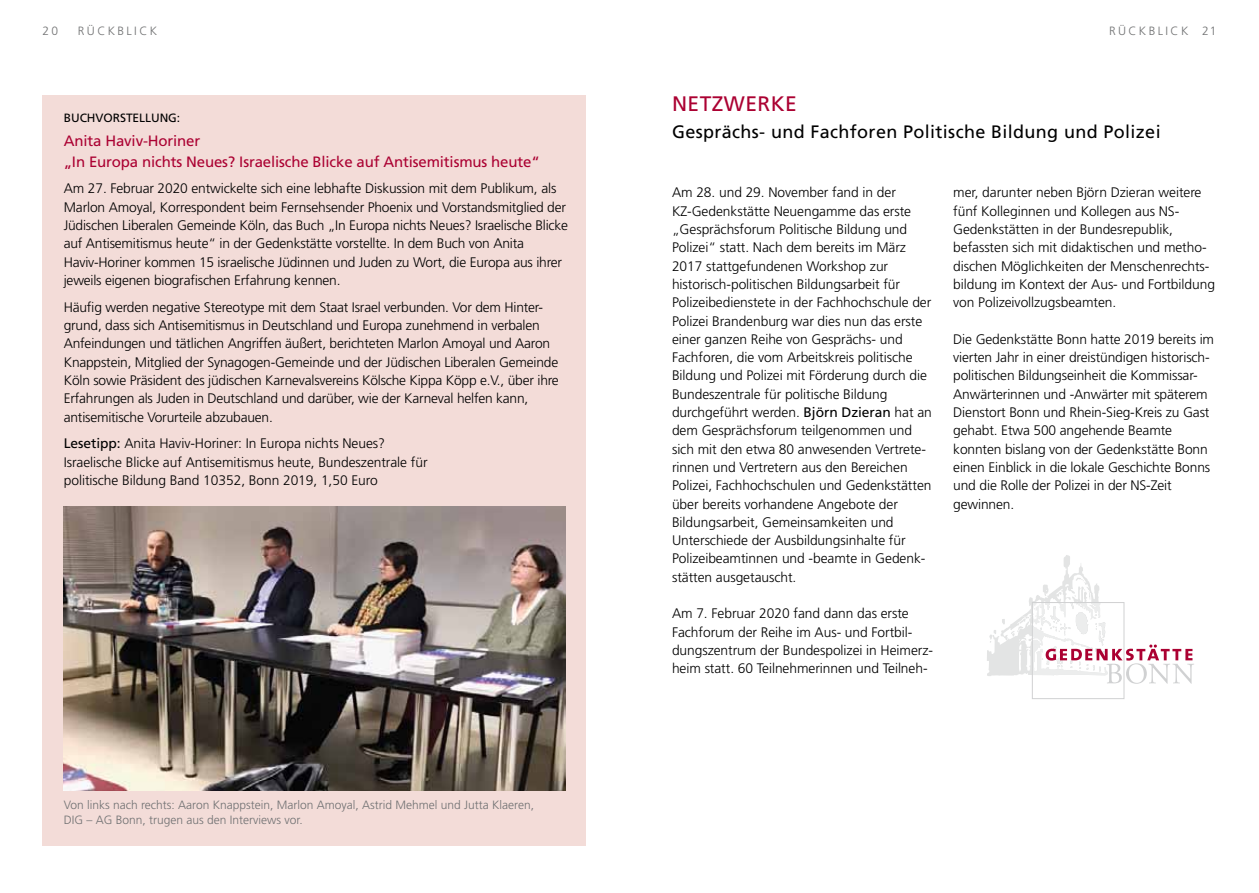
<style>
.page{position:relative;width:1259px;height:893px;background:#fff}
.page>*{position:absolute;margin:0;border:0;box-sizing:border-box;transform-origin:0 0}
.t1{font:21px "Frutiger";letter-spacing:.02em;color:#ab0132}
.t2{font:18px "Frutiger";letter-spacing:.02em;color:#000}
.t3{font:15px/21px "Frutiger";letter-spacing:-.01em;color:#ab0132}
.t4{font:300 13.8px/18.3px "Frutiger";letter-spacing:-.005em;color:#000}
.t5{font:300 12px/15px "Frutiger";color:#707172}
.t6{font:12px "Frutiger";letter-spacing:-.005em;color:#000}
.s1{font-weight:400}
</style>
<div class="page">
<div style="left:43px;top:96px;width:543px;height:750px;background:#f3dcd8"></div>
<img style="left:64px;top:506px;width:502px;height:285px">
<div style="left:1032px;top:602px;width:92px;height:97px;border:1px solid #d0d1d2"></div>
<svg style="left:987px;top:555px;width:207px;height:129px"></svg>
<p class="t5" style="left:43px;top:23px;width:17px">20</p>
<p class="t5" style="left:78px;top:23px;width:81px">R ÜCKBL ICK</p>
<p class="t5" style="left:1109px;top:23px;width:10px">Rück</p>
<p class="t5" style="left:1148px;top:23px;width:26px">blick</p>
<p class="t5" style="left:1202px;top:23px;width:16px">21</p>
<p class="t6" style="left:64px;top:111px;width:118px">B uchvorstellung:</p>
<p class="t3" style="left:64px;top:130px;width:477px">Anita Haviv-Horiner<br>„I n E uropa nichts Neues? Israelische B licke auf Antisemitismus heute“</p>
<p class="t4" style="left:64px;top:180px;width:506px">Am 27. Februar 2020 entwickelte sich eine lebhafte Diskussion mit dem Publikum, als Marlon Amoyal, Korrespondent beim Fernsehsender Phoenix und Vorstandsmitglied der Jüdischen Liberalen Gemeinde Köln, das Buch „In Europa nichts Neues? Israelische Blicke auf Antisemitismus heute“ in der Gedenkstätte vorstellte. In dem Buch von Anita Haviv-Horiner kommen 15 israelische Jüdinnen und Juden zu Wort, die Europa aus ihrer jeweils eigenen biografischen Erfahrung kennen.</p>
<p class="t4" style="left:64px;top:298px;width:496px">Häufig werden negative Stereotype mit dem Staat Israel verbunden. Vor dem H inter&shy;grund, dass sich Antisemitismus in Deutschland und Europa zunehmend in verbalen Anfeindungen und tätlichen Angriffen äußert, berichteten Marlon Amoyal und Aaron Knappstein, Mitglied der Synagogen-Gemeinde und der Jüdischen Liberalen Gemeinde Köln sowie Präsident des jüdischen Karnevalsvereins Kölsche Kippa Köpp e.V., über ihre Erfahrungen als Juden in Deutschland und darüber, wie der Karneval helfen kann, antisemitische Vorurteile abzubauen.</p>
<p class="t4" style="left:64px;top:435px;width:365px"><span class="s1">Lesetipp:</span> Anita Haviv-Horiner: In Europa nichts Neues?<br>Israelische Blicke auf Antisemitismus heute, Bundeszentrale für politische Bildung Band 10352, Bonn 2019, 1,50 Euro</p>
<p class="t5" style="left:64px;top:798px;width:472px">Von links nach rechts: Aaron Knappstein, Marlon Amoyal, Astrid Mehmel und Jutta Klaeren,<br>DIG – AG Bonn, trugen aus den Interviews vor.</p>
<h1 class="t1" style="left:672px;top:92px;width:126px">N etzwerke</h1>
<h2 class="t2" style="left:672px;top:121px;width:490px">Gesprächs- und Fachforen Politische B ildung und Polizei</h2>
<p class="t4" style="left:672px;top:184px;width:261px">Am 28. und 29. November fand in der KZ-Gedenkstätte Neuengamme das erste „Gesprächsforum Politische Bildung und Polizei“ statt. Nach dem bereits im März 2017 stattgefundenen Workshop zur historisch-politischen Bildungsarbeit für Polizeibedienstete in der Fachhochschule der Polizei Brandenburg war dies nun das erste einer ganzen Reihe von Gesprächs- und Fachforen, die vom Arbeitskreis politische Bildung und Polizei mit Förderung durch die Bundeszentrale für politische Bildung durchgeführt werden. <span class="s1">Björn Dzieran</span> hat an dem Gesprächsforum teilgenommen und sich mit den etwa 80 anwesenden Vertrete&shy;rinnen und Vertretern aus den Bereichen Polizei, Fachhochschulen und Gedenkstätten über bereits vorhandene Angebote der Bildungsarbeit, Gemeinsamkeiten und Unterschiede der Ausbildungsinhalte für Polizeibeamtinnen und -beamte in Gedenk&shy;stätten ausgetauscht.</p>
<p class="t4" style="left:672px;top:605px;width:262px">Am 7. Februar 2020 fand dann das erste Fachforum der Reihe im Aus- und Fortbil&shy;dungszentrum der Bundespolizei in Heimerz&shy;heim statt. 60 Teilnehmerinnen und Teilneh-</p>
<p class="t4" style="left:953px;top:184px;width:263px">mer, darunter neben Björn Dzieran weitere fünf Kolleginnen und Kollegen aus NS-Gedenkstätten in der Bundesrepublik, befassten sich mit didaktischen und metho&shy;dischen Möglichkeiten der Menschenrechts&shy;bildung im Kontext der Aus- und Fortbildung von Polizeivollzugsbeamten.</p>
<p class="t4" style="left:953px;top:330px;width:262px">Die Gedenkstätte Bonn hatte 2019 bereits im vierten Jahr in einer dreistündigen historisch&shy;politischen Bildungseinheit die Kommissar-Anwärterinnen und -Anwärter mit späterem Dienstort Bonn und Rhein-Sieg-Kreis zu Gast gehabt. Etwa 500 angehende Beamte konnten bislang von der Gedenkstätte Bonn einen Einblick in die lokale Geschichte Bonns und die Rolle der Polizei in der NS-Zeit gewinnen.</p>
</div>
